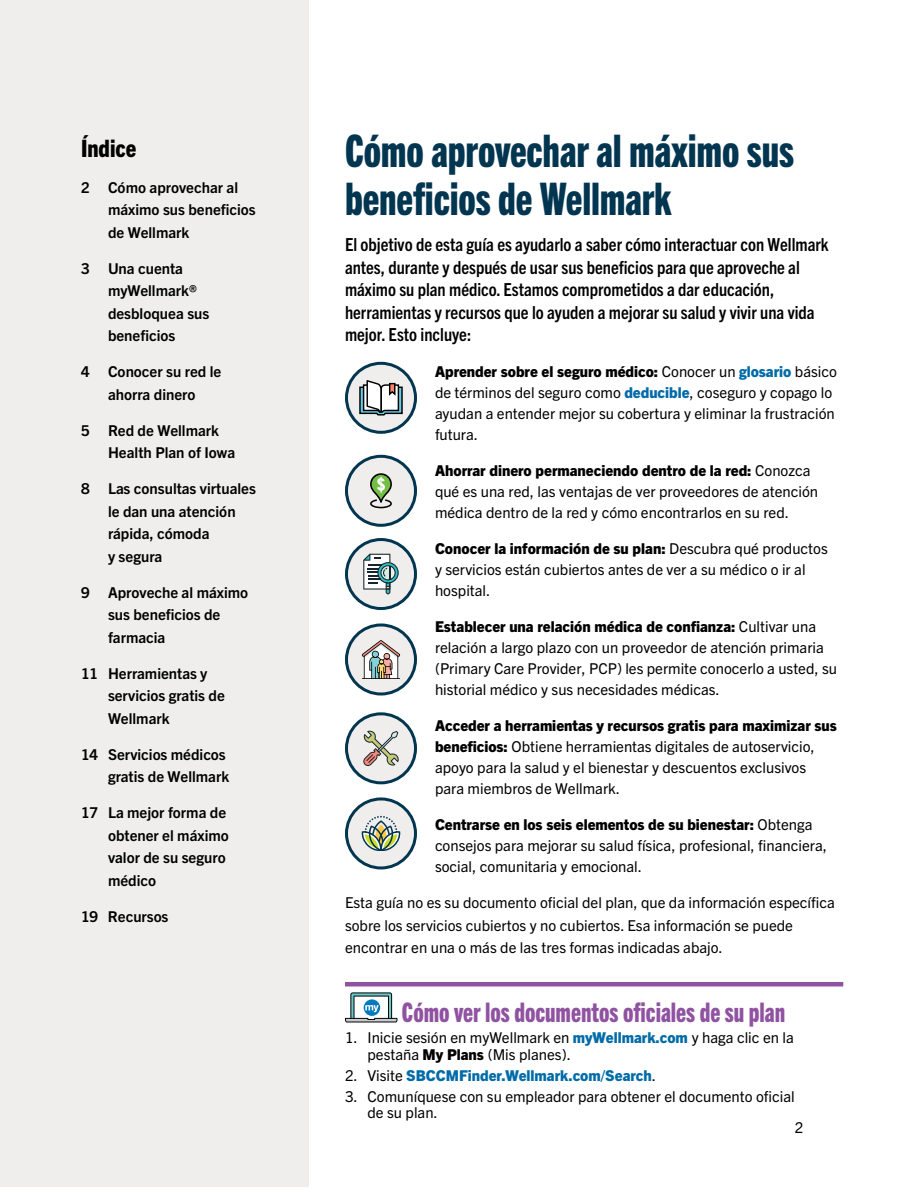
<style>
.page{position:relative;width:918px;height:1188px;background:#fff}
.page>*{position:absolute;margin:0;border:0;box-sizing:border-box;transform-origin:0 0}
.H2_Paragraph_heading{font:45px/48px "Trade Gothic Next LT Pro Hv Cm";letter-spacing:-.005em;color:#023550}
.H2_purple_rule_new{font:27px "Trade Gothic Next LT Pro Hv Cm";color:#8f53a1}
.TOC_H2{font:800 condensed 24px "Trade Gothic Next LT Pro";color:#000}
.P_INTRO{font:700 condensed 18px/22.5px "Trade Gothic Next LT Pro";color:#000}
.P_Body_Text_10_16{font:15px/21px "Trade Gothic Next LT Pro";color:#000}
.P_TOC{font:700 15px/22.5px "Trade Gothic Next LT Pro";color:#000}
.t1{font:800 15px "Trade Gothic Next LT Pro";color:#006ba8}
.s1{font-weight:800}
.s2{font-weight:800;color:#006ba8}
.s3{font-weight:400;color:#000}
</style>
<div class="page">
<div style="left:0;top:0;width:309px;height:1186px;background:#efeeed"></div>
<hr style="left:345px;top:982px;width:498px;height:4px;background:#8f53a1">
<svg style="left:345px;top:992px;width:53px;height:30px"></svg>
<div style="left:346px;top:799px;width:70px;height:69px;background:#efeeed;border-radius:50%"></div>
<div style="left:345px;top:797px;width:72px;height:72px;border:3px solid #023550;border-radius:50%"></div>
<svg style="left:361px;top:816px;width:40px;height:35px"></svg>
<div style="left:346px;top:714px;width:70px;height:69px;background:#efeeed;border-radius:50%"></div>
<div style="left:345px;top:712px;width:72px;height:72px;border:3px solid #023550;border-radius:50%"></div>
<svg style="left:363px;top:731px;width:36px;height:35px"></svg>
<div style="left:346px;top:625px;width:70px;height:69px;background:#efeeed;border-radius:50%"></div>
<div style="left:345px;top:624px;width:72px;height:72px;border:3px solid #023550;border-radius:50%"></div>
<svg style="left:362px;top:640px;width:38px;height:39px"></svg>
<div style="left:346px;top:540px;width:70px;height:69px;background:#efeeed;border-radius:50%"></div>
<div style="left:345px;top:538px;width:72px;height:72px;border:3px solid #023550;border-radius:50%"></div>
<svg style="left:363px;top:554px;width:36px;height:40px"></svg>
<div style="left:346px;top:363px;width:70px;height:69px;background:#efeeed;border-radius:50%"></div>
<div style="left:345px;top:362px;width:72px;height:72px;border:3px solid #023550;border-radius:50%"></div>
<svg style="left:359px;top:380px;width:44px;height:36px;background:#a2aaac"></svg>
<div style="left:346px;top:456px;width:70px;height:69px;background:#efeeed;border-radius:50%"></div>
<div style="left:345px;top:455px;width:72px;height:72px;border:3px solid #023550;border-radius:50%"></div>
<svg style="left:370px;top:473px;width:22px;height:35px"></svg>
<h2 class="TOC_H2" style="left:81px;top:132px;width:57px">Índice</h2>
<p class="P_TOC" style="left:108px;top:175px;width:149px;text-indent:-27px">2 Cómo aprovechar al máximo sus beneficios de Wellmark</p>
<p class="P_TOC" style="left:108px;top:256px;width:103px;text-indent:-27px">3 Una cuenta myWellmark® desbloquea sus beneficios</p>
<p class="P_TOC" style="left:81px;top:359px;width:142px;text-align:center">4 Conocer su red le ahorra dinero</p>
<p class="P_TOC" style="left:108px;top:418px;width:129px;text-indent:-27px">5 Red de Wellmark<br>Health Plan of Iowa</p>
<p class="P_TOC" style="left:108px;top:476px;width:149px;text-indent:-27px">8 Las consultas virtuales le dan una atención rápida, cómoda<br>y segura</p>
<p class="P_TOC" style="left:108px;top:580px;width:142px;text-indent:-27px">9 Aproveche al máximo sus beneficios de farmacia</p>
<p class="P_TOC" style="left:108px;top:661px;width:118px;text-indent:-27px">11 Herramientas y servicios gratis de<br>Wellmark</p>
<p class="P_TOC" style="left:81px;top:742px;width:150px;text-align:right">14 Servicios médicos gratis de Wellmark</p>
<p class="P_TOC" style="left:108px;top:800px;width:122px;text-indent:-27px">17 La mejor forma de obtener el máximo valor de su seguro médico</p>
<p class="P_TOC" style="left:81px;top:904px;width:89px">19 Recursos</p>
<h2 class="H2_Paragraph_heading" style="left:345px;top:124px;width:451px">Cómo aprovechar al máximo sus beneficios de Wellmark</h2>
<p class="P_INTRO" style="left:345px;top:233px;width:485px">El objetivo de esta guía es ayudarlo a saber cómo interactuar con Wellmark antes, durante y después de usar sus beneficios para que aproveche al máximo su plan médico. Estamos comprometidos a dar educación, herramientas y recursos que lo ayuden a mejorar su salud y vivir una vida mejor. Esto incluye:</p>
<p class="P_Body_Text_10_16" style="left:435px;top:360px;width:404px"><span class="s1">Aprender sobre el seguro médico:</span> Conocer un <span class="s2">glosario</span> básico de términos del seguro como <span class="s2">deducible</span>, coseguro y copago lo ayudan a entender mejor su cobertura y eliminar la frustración futura.</p>
<p class="P_Body_Text_10_16" style="left:435px;top:459px;width:385px"><span class="s1">Ahorrar dinero permaneciendo dentro de la red:</span> Conozca qué es una red, las ventajas de ver proveedores de atención médica dentro de la red y cómo encontrarlos en su red.</p>
<p class="P_Body_Text_10_16" style="left:435px;top:537px;width:394px"><span class="s1">Conocer la información de su plan:</span> Descubra qué productos y servicios están cubiertos antes de ver a su médico o ir al hospital.</p>
<p class="P_Body_Text_10_16" style="left:435px;top:615px;width:404px"><span class="s1">Establecer una relación médica de confianza:</span> Cultivar una relación a largo plazo con un proveedor de atención primaria (Primary Care Provider, PCP) les permite conocerlo a usted, su historial médico y sus necesidades médicas.</p>
<p class="P_Body_Text_10_16" style="left:435px;top:714px;width:403px"><span class="s1">Acceder a herramientas y recursos gratis para maximizar sus beneficios:</span> Obtiene herramientas digitales de autoservicio, apoyo para la salud y el bienestar y descuentos exclusivos para miembros de Wellmark.</p>
<p class="P_Body_Text_10_16" style="left:435px;top:813px;width:394px"><span class="s1">Centrarse en los seis elementos de su bienestar:</span> Obtenga consejos para mejorar su salud física, profesional, financiera, social, comunitaria y emocional.</p>
<p class="P_Body_Text_10_16" style="left:345px;top:891px;width:491px;line-height:22.5px">Esta guía no es su documento oficial del plan, que da información específica sobre los servicios cubiertos y no cubiertos. Esa información se puede encontrar en una o más de las tres formas indicadas abajo.</p>
<h2 class="H2_purple_rule_new" style="left:402px;top:995px;width:385px">Cómo ver los documentos oficiales de su plan</h2>
<p class="P_Body_Text_10_16" style="left:368px;top:1029px;width:428px;line-height:16.5px;text-indent:-22px">1. Inicie sesión en myWellmark en <span class="s2">myWellmark.com</span> y haga clic en la pestaña <span class="s1">My Plans</span> (Mis planes).</p>
<p class="t1" style="left:345px;top:1065px;width:313px"><span class="s3">2. Visite</span> SBCCMFinder.Wellmark.com/Search<span class="s3">.</span></p>
<p class="P_Body_Text_10_16" style="left:368px;top:1087px;width:429px;line-height:16.5px;text-indent:-22px">3. Comuníquese con su empleador para obtener el documento oficial de su plan.</p>
<p class="P_Body_Text_10_16" style="left:795px;top:1116px;width:10px">2</p>
</div>
